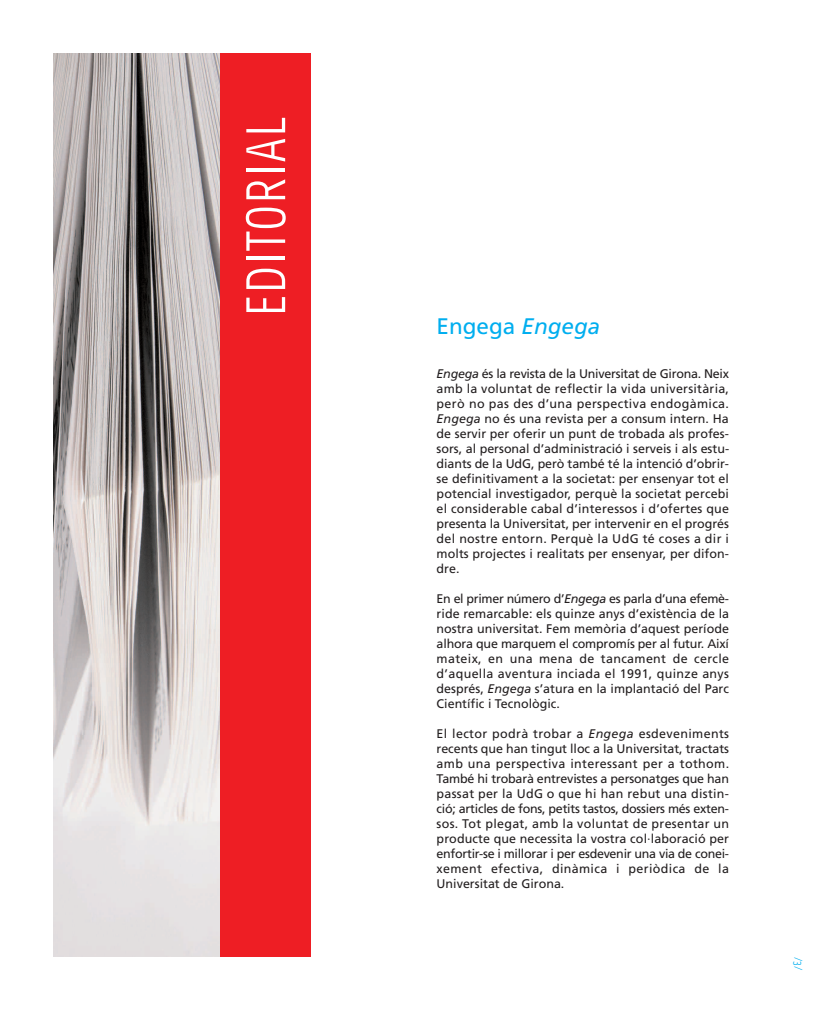
<style>
.page{position:relative;width:833px;height:1010px;background:#fff}
.page>*{position:absolute;margin:0;border:0;box-sizing:border-box;transform-origin:0 0}
.t1{font:56.25px "Solex";color:#fff}
.t2{font:22.5px "Frutiger";color:#00aeef}
.t3{font:12.5px/15px "Frutiger";letter-spacing:.005em;color:#231f20;text-align:justify}
.t4{font:11.25px "Solex";color:#00aeef}
.s1{font-style:italic}
</style>
<div class="page">
<img style="left:53px;top:53px;width:167px;height:904px">
<div style="left:220px;top:53px;width:91px;height:904px;background:#ee1e24"></div>
<h1 class="t1" style="left:233px;top:317px;width:202px;rotate:-90deg">EDITORIAL</h1>
<h2 class="t2" style="left:436px;top:317px;width:165px">Engega <span class="s1">Engega</span></h2>
<p class="t3" style="left:436px;top:367px;width:294px"><span class="s1">Engega</span> és la revista de la Universitat de Girona. Neix amb la voluntat de reflectir la vida universitària, però no pas des d’una perspectiva endogàmica.<br><span class="s1">Engega</span> no és una revista per a consum intern. Ha de servir per oferir un punt de trobada als profes&shy;sors, al personal d’administració i serveis i als estu&shy;diants de la UdG, però també té la intenció d’obrir&shy;se definitivament a la societat: per ensenyar tot el potencial investigador, perquè la societat percebi el considerable cabal d’interessos i d’ofertes que presenta la Universitat, per intervenir en el progrés del nostre entorn. Perquè la UdG té coses a dir i molts projectes i realitats per ensenyar, per difon&shy;dre.</p>
<p class="t3" style="left:436px;top:592px;width:294px">En el primer número d’<span class="s1">Engega</span> es parla d’una efemè&shy;ride remarcable: els quinze anys d’existència de la nostra universitat. Fem memòria d’aquest període alhora que marquem el compromís per al futur. Així mateix, en una mena de tancament de cercle d’aquella aventura inciada el 1991, quinze anys després, <span class="s1">Engega</span> s’atura en la implantació del Parc Científic i Tecnològic.</p>
<p class="t3" style="left:436px;top:727px;width:294px">El lector podrà trobar a <span class="s1">Engega</span> esdeveniments recents que han tingut lloc a la Universitat, tractats amb una perspectiva interessant per a tothom.<br>També hi trobarà entrevistes a personatges que han passat per la UdG o que hi han rebut una distin&shy;ció; articles de fons, petits tastos, dossiers més exten&shy;sos. Tot plegat, amb la voluntat de presentar un producte que necessita la vostra col·laboració per enfortir-se i millorar i per esdevenir una via de conei&shy;xement efectiva, dinàmica i periòdica de la Universitat de Girona.</p>
<p class="t4" style="left:805px;top:957px;width:15px;rotate:90deg">/3/</p>
</div>
